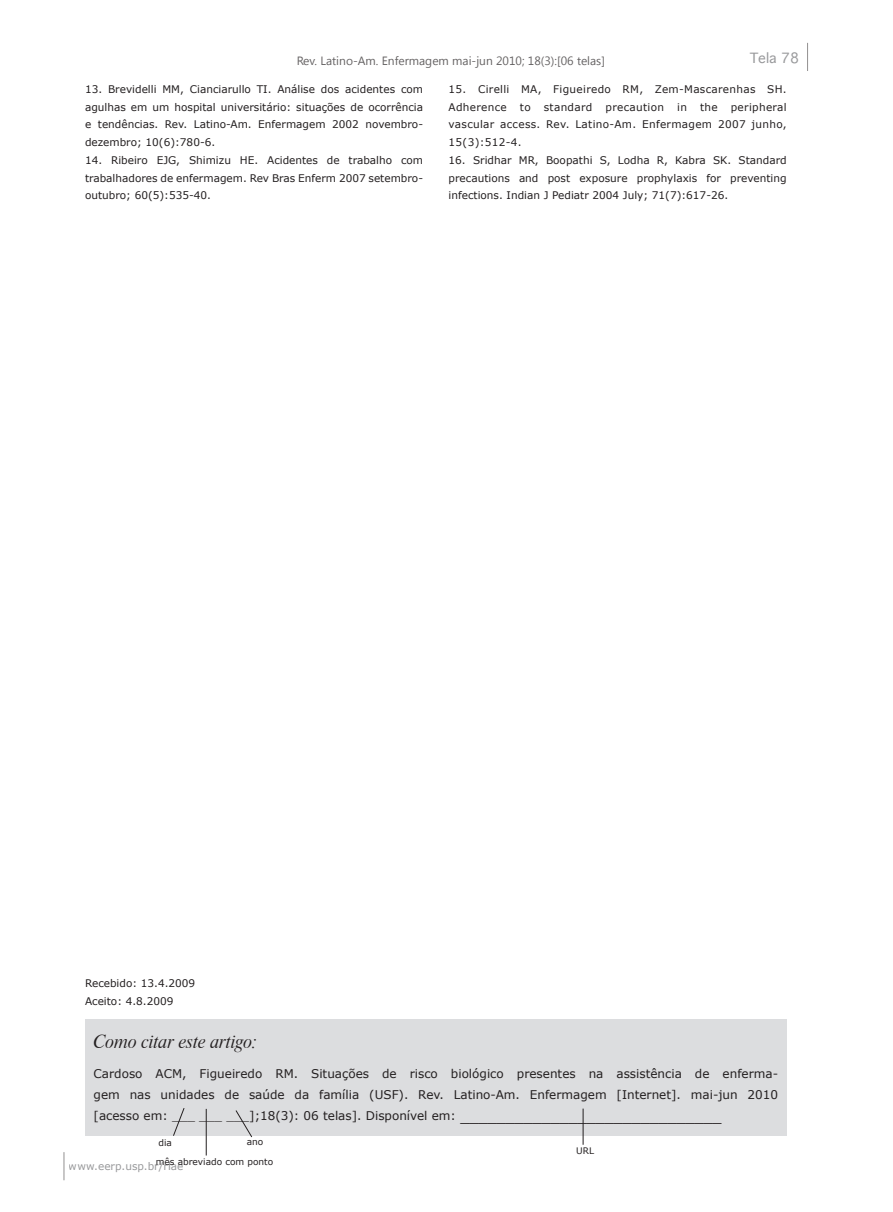
<style>
.page{position:relative;width:893px;height:1212px;background:#fff}
.page>*{position:absolute;margin:0;border:0;box-sizing:border-box;transform-origin:0 0}
.t1{font:18px "Dutch 801 BT Italic Headline";color:#231f20}
.t2{font:13.5px "Geneva";color:#6c6d70}
.t3{font:12px/21px "Verdana";color:#231f20;text-align:justify}
.t4{font:12px "Segoe UI";color:#231f20}
._18__Referências{font:10.5px/17.7px "Verdana";color:#231f20;text-align:justify}
._21__Recebido_Aceito{font:10.5px "Verdana";color:#231f20}
.t5{font:10.5px "Verdana";color:#6c6d70}
._18__Referências-2{font:9px "Verdana";color:#231f20}
.s1{font-family:"Times New Roman";font-size:18px}
</style>
<div class="page">
<svg style="left:64px;top:1152px;width:1px;height:28px"></svg>
<svg style="left:807px;top:43px;width:1px;height:28px"></svg>
<div style="left:85px;top:1019px;width:702px;height:116px;background:#dcdddf"></div>
<svg style="left:173px;top:1108px;width:12px;height:28px"></svg>
<hr style="left:206px;top:1109px;width:1px;height:46px;background:#231f20">
<svg style="left:235px;top:1110px;width:17px;height:27px"></svg>
<hr style="left:583px;top:1108px;width:1px;height:37px;background:#231f20">
<p class="t4" style="left:296px;top:52px;width:310px">Rev. Latino-Am. Enfermagem mai-jun 2010; 18(3):[06 telas]</p>
<p class="t2" style="left:750px;top:50px;width:51px">Tela 78</p>
<p class="_18__Referências" style="left:85px;top:80px;width:340px">13. Brevidelli MM, Cianciarullo TI. Análise dos acidentes com agulhas em um hospital universitário: situações de ocorrência e tendências. Rev. Latino-Am. Enfermagem 2002 novembro&shy;dezembro; 10(6):780-6.</p>
<p class="_18__Referências" style="left:85px;top:151px;width:340px">14. Ribeiro EJG, Shimizu HE. Acidentes de trabalho com trabalhadores de enfermagem. Rev Bras Enferm 2007 setembro&shy;outubro; 60(5):535-40.</p>
<p class="_18__Referências" style="left:449px;top:80px;width:340px">15. Cirelli MA, Figueiredo RM, Zem-Mascarenhas SH.<br>Adherence to standard precaution in the peripheral vascular access. Rev. Latino-Am. Enfermagem 2007 junho, 15(3):512-4.</p>
<p class="_18__Referências" style="left:449px;top:151px;width:340px">16. Sridhar MR, Boopathi S, Lodha R, Kabra SK. Standard precautions and post exposure prophylaxis for preventing infections. Indian J Pediatr 2004 July; 71(7):617-26.</p>
<p class="_21__Recebido_Aceito" style="left:85px;top:976px;width:112px">Recebido: 13.4.2009</p>
<p class="_21__Recebido_Aceito" style="left:85px;top:994px;width:90px">Aceito: 4.8.2009</p>
<p class="t1" style="left:94px;top:1031px;width:165px">Como citar este artigo:</p>
<p class="t3" style="left:94px;top:1062px;width:686px">Cardoso ACM, Figueiredo RM. Situações de risco biológico presentes na assistência de enferma&shy;gem nas unidades de saúde da família (USF). Rev. Latino-Am. Enfermagem [Internet]. mai-jun 2010 [acesso em: ___ ___ ___];18(3): 06 telas]. Disponível em: <span class="s1">_____________________________</span></p>
<p class="_18__Referências-2" style="left:158px;top:1137px;width:15px">dia</p>
<p class="_18__Referências-2" style="left:156px;top:1156px;width:119px">mês abreviado com ponto</p>
<p class="_18__Referências-2" style="left:247px;top:1136px;width:18px">ano</p>
<p class="_18__Referências-2" style="left:576px;top:1145px;width:19px">URL</p>
<p class="t5" style="left:69px;top:1160px;width:116px">www.eerp.usp.br/rlae</p>
</div>
